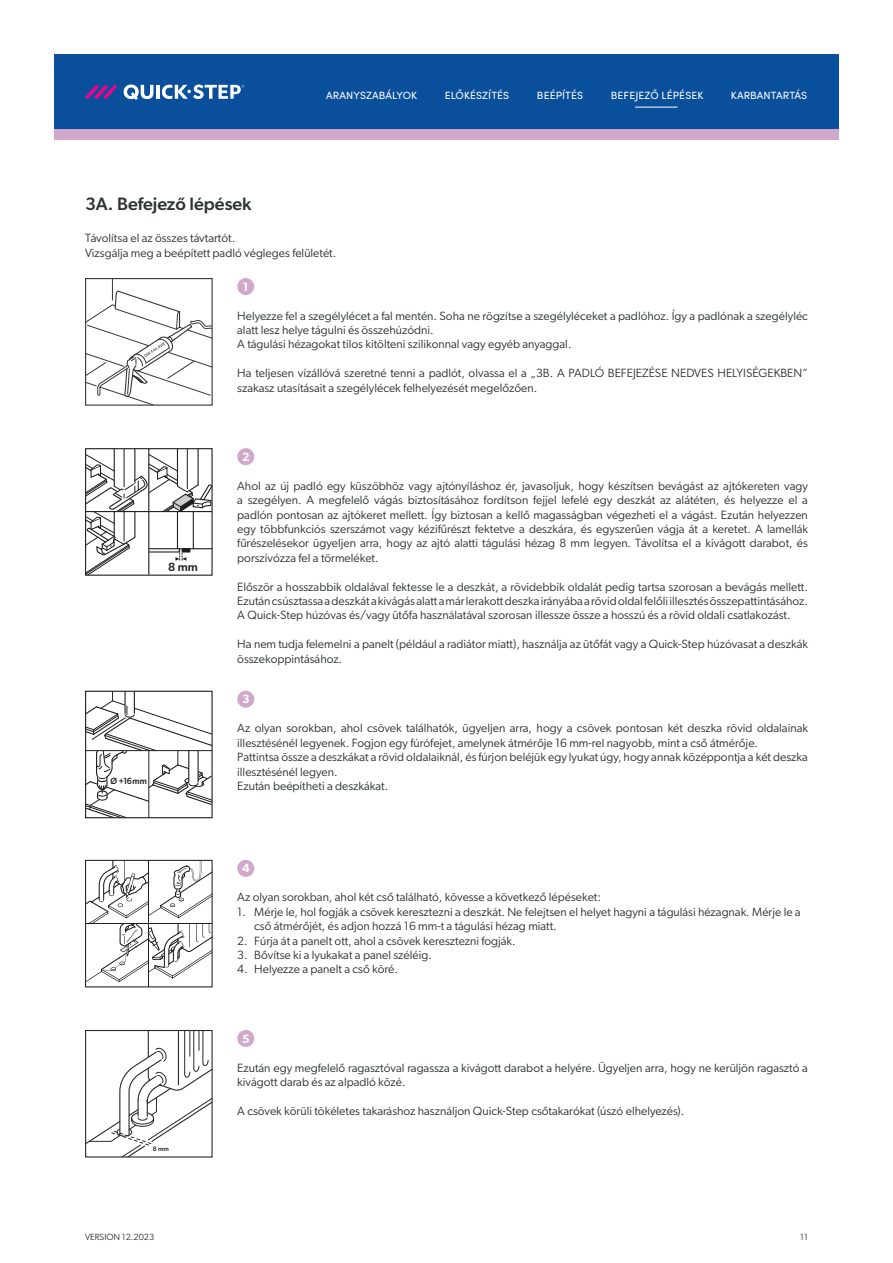
<style>
.page{position:relative;width:893px;height:1263px;background:#fff}
.page>*{position:absolute;margin:0;border:0;box-sizing:border-box;transform-origin:0 0}
.t1{font:500 18px "Gibson";color:#2f3333}
.t2{font:12px/14.4px "Gibson";color:#2f3333}
.t3{font:600 12px "Gibson";color:#fff}
.t4{font:500 11.85px "Gibson";color:#040506}
.t5{font:10.5px "Sofia Pro";letter-spacing:.01em;color:#fff}
.t6{font:9px "Gibson";color:#2f3333}
.t7{font:500 8.85px "Gibson";color:#040506;scale:.95 1}
.t8{font:500 6.45px "Gibson";color:#0f1214}
</style>
<div class="page">
<div style="left:54px;top:54px;width:785px;height:75px;background:#0a4f9c"></div>
<div style="left:54px;top:129px;width:785px;height:11px;background:#d0a8ca"></div>
<svg style="left:85px;top:84px;width:32px;height:15px"></svg>
<svg style="left:124px;top:85px;width:29px;height:15px"></svg>
<hr style="left:156px;top:85px;width:4px;height:14px;background:#fff">
<svg style="left:162px;top:85px;width:82px;height:14px"></svg>
<hr style="left:148px;top:448px;width:1px;height:127px;background:#040506">
<hr style="left:134px;top:449px;width:1px;height:34px;background:#040506">
<hr style="left:114px;top:449px;width:1px;height:37px;background:#040506">
<hr style="left:124px;top:449px;width:1px;height:38px;background:#040506">
<hr style="left:198px;top:449px;width:1px;height:36px;background:#040506">
<hr style="left:177px;top:449px;width:1px;height:37px;background:#040506">
<hr style="left:187px;top:449px;width:1px;height:40px;background:#040506">
<svg style="left:85px;top:453px;width:128px;height:122px"></svg>
<svg style="left:85px;top:279px;width:128px;height:127px"></svg>
<svg style="left:85px;top:691px;width:128px;height:127px"></svg>
<svg style="left:85px;top:860px;width:128px;height:127px"></svg>
<svg style="left:85px;top:1031px;width:128px;height:126px"></svg>
<div style="left:237px;top:278px;width:17px;height:17px;background:#d0a8ca;border-radius:50%"></div>
<div style="left:237px;top:448px;width:17px;height:17px;background:#d0a8ca;border-radius:50%"></div>
<div style="left:237px;top:691px;width:17px;height:17px;background:#d0a8ca;border-radius:50%"></div>
<div style="left:237px;top:860px;width:17px;height:17px;background:#d0a8ca;border-radius:50%"></div>
<div style="left:237px;top:1030px;width:17px;height:17px;background:#d0a8ca;border-radius:50%"></div>
<hr style="left:635px;top:107px;width:43px;height:1px;background:#fff">
<p class="t5" style="left:326px;top:87px;width:92px">ARANYSZABÁLYOK</p>
<p class="t5" style="left:445px;top:87px;width:66px">ELŐKÉSZÍTÉS</p>
<p class="t5" style="left:537px;top:87px;width:48px">BEÉPÍTÉS</p>
<p class="t5" style="left:611px;top:87px;width:94px">BEFEJEZŐ LÉPÉSEK</p>
<p class="t5" style="left:731px;top:87px;width:78px">KARBANTARTÁS</p>
<h1 class="t1" style="left:85px;top:193px;width:168px">3A. Befejező lépések</h1>
<p class="t2" style="left:85px;top:231px;width:253px">Távolítsa el az összes távtartót.<br>Vizsgálja meg a beépített padló végleges felületét.</p>
<p class="t3" style="left:243px;top:279px;width:7px">1</p>
<p class="t2" style="left:237px;top:308px;width:572px">Helyezze fel a szegélylécet a fal mentén. Soha ne rögzítse a szegélyléceket a padlóhoz. Így a padlónak a szegélyléc alatt lesz helye tágulni és összehúzódni.<br>A tágulási hézagokat tilos kitölteni szilikonnal vagy egyéb anyaggal.</p>
<p class="t2" style="left:237px;top:366px;width:572px">Ha teljesen vízállóvá szeretné tenni a padlót, olvassa el a „3B. A PADLÓ BEFEJEZÉSE NEDVES HELYISÉGEKBEN” szakasz utasításait a szegélylécek felhelyezését megelőzően.</p>
<p class="t4" style="left:168px;top:560px;width:31px">8 mm</p>
<p class="t7" style="left:111px;top:775px;width:40px">Ø+16mm</p>
<p class="t8" style="left:153px;top:1144px;width:18px">8 mm</p>
<p class="t3" style="left:242px;top:449px;width:9px">2</p>
<p class="t2" style="left:237px;top:478px;width:572px;text-align:justify">Ahol az új padló egy küszöbhöz vagy ajtónyíláshoz ér, javasoljuk, hogy készítsen bevágást az ajtókereten vagy a szegélyen. A megfelelő vágás biztosításához fordítson fejjel lefelé egy deszkát az alátéten, és helyezze el a padlón pontosan az ajtókeret mellett. Így biztosan a kellő magasságban végezheti el a vágást. Ezután helyezzen egy többfunkciós szerszámot vagy kézifűrészt fektetve a deszkára, és egyszerűen vágja át a keretet. A lamellák fűrészelésekor ügyeljen arra, hogy az ajtó alatti tágulási hézag 8 mm legyen. Távolítsa el a kivágott darabot, és porszívózza fel a törmeléket.</p>
<p class="t2" style="left:237px;top:579px;width:572px;text-align:justify">Először a hosszabbik oldalával fektesse le a deszkát, a rövidebbik oldalát pedig tartsa szorosan a bevágás mellett.<br>Ezután csúsztassa a deszkát a kivágás alatt a már lerakott deszka irányába a rövid oldal felőli illesztés összepattintásához.<br>A Quick-Step húzóvas és/vagy ütőfa használatával szorosan illessze össze a hosszú és a rövid oldali csatlakozást.</p>
<p class="t2" style="left:237px;top:637px;width:572px">Ha nem tudja felemelni a panelt (például a radiátor miatt), használja az ütőfát vagy a Quick-Step húzóvasat a deszkák összekoppintásához.</p>
<p class="t3" style="left:242px;top:692px;width:9px">3</p>
<p class="t2" style="left:237px;top:721px;width:572px">Az olyan sorokban, ahol csövek találhatók, ügyeljen arra, hogy a csövek pontosan két deszka rövid oldalainak illesztésénél legyenek. Fogjon egy fúrófejet, amelynek átmérője 16 mm-rel nagyobb, mint a cső átmérője.<br>Pattintsa össze a deszkákat a rövid oldalaiknál, és fúrjon beléjük egy lyukat úgy, hogy annak középpontja a két deszka illesztésénél legyen.<br>Ezután beépítheti a deszkákat.</p>
<p class="t3" style="left:242px;top:861px;width:9px">4</p>
<p class="t2" style="left:237px;top:890px;width:365px">Az olyan sorokban, ahol két cső található, kövesse a következő lépéseket:</p>
<p class="t2" style="left:254px;top:904px;width:548px;text-indent:-17px">1. Mérje le, hol fogják a csövek keresztezni a deszkát. Ne felejtsen el helyet hagyni a tágulási hézagnak. Mérje le a cső átmérőjét, és adjon hozzá 16 mm-t a tágulási hézag miatt.</p>
<p class="t2" style="left:237px;top:933px;width:280px">2. Fúrja át a panelt ott, ahol a csövek keresztezni fogják.</p>
<p class="t2" style="left:237px;top:947px;width:196px">3. Bővítse ki a lyukakat a panel széléig.</p>
<p class="t2" style="left:237px;top:962px;width:162px">4. Helyezze a panelt a cső köré.</p>
<p class="t3" style="left:242px;top:1031px;width:9px">5</p>
<p class="t2" style="left:237px;top:1060px;width:572px">Ezután egy megfelelő ragasztóval ragassza a kivágott darabot a helyére. Ügyeljen arra, hogy ne kerüljön ragasztó a kivágott darab és az alpadló közé.</p>
<p class="t2" style="left:237px;top:1103px;width:449px">A csövek körüli tökéletes takaráshoz használjon Quick-Step csőtakarókat (úszó elhelyezés).</p>
<p class="t6" style="left:85px;top:1231px;width:71px">VERSION 12.2023</p>
<p class="t6" style="left:800px;top:1231px;width:9px">11</p>
</div>
